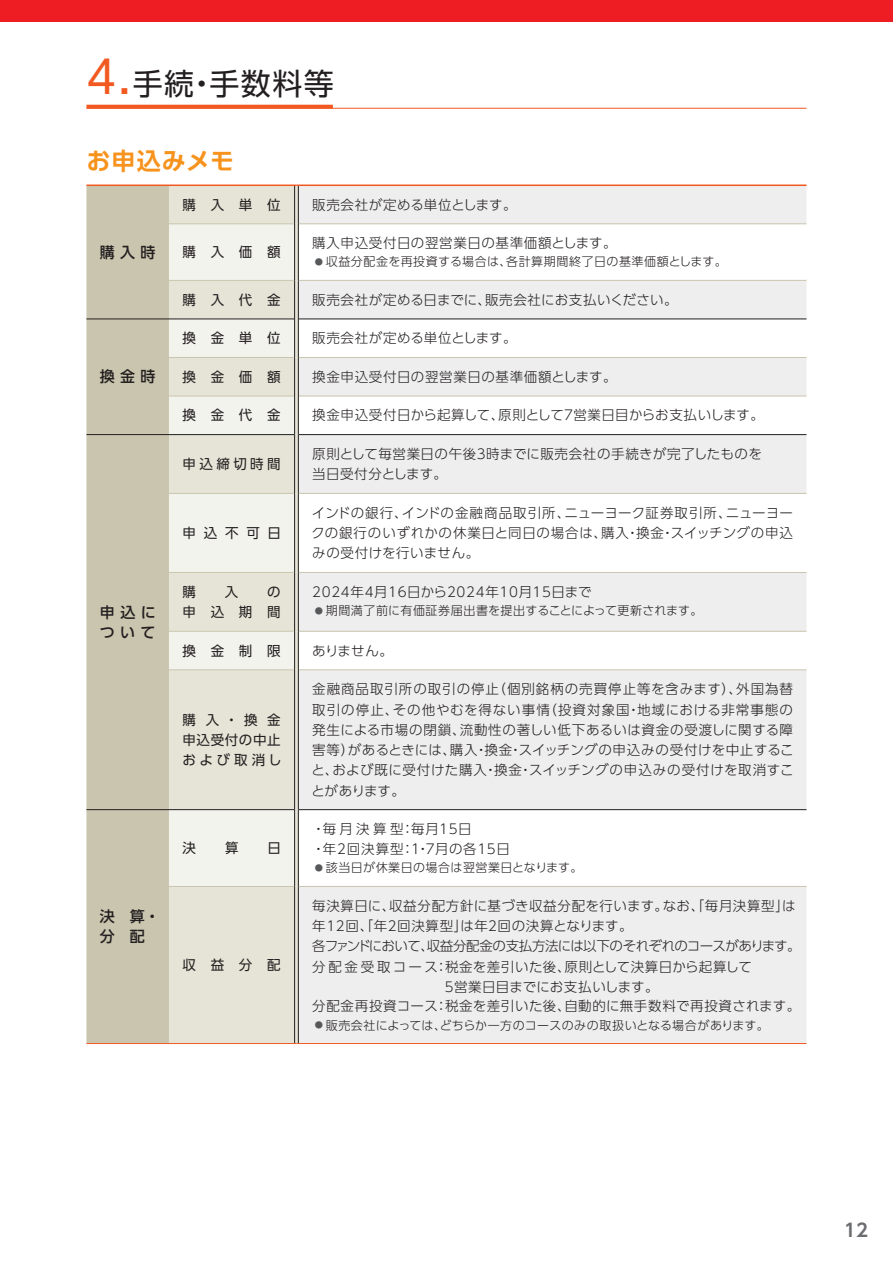
<style>
.page{position:relative;width:893px;height:1263px;background:#fff}
.page>*{position:absolute;margin:0;border:0;box-sizing:border-box;transform-origin:0 0}
.t1{font:30px "UD Shin Go Pro";letter-spacing:.05em;color:#231f20}
.t2{font:700 24px "UD Shin Go Pro De";letter-spacing:.045em;color:#f7931d}
.t3{font:700 18px "UD Shin Go Pro De";color:#6c6d70}
.t4{font:500 15px/20.2px "UD Shin Go Pro";letter-spacing:.35em;color:#231f20}
.t5{font:300 13.5px/20.2px "UD Shin Go Pro";letter-spacing:.03em;color:#231f20;text-align:justify}
.t6{font:300 13.5px/20.2px "UD Shin Go Pro";letter-spacing:.05em;color:#231f20}
.t7{font:13.5px/20.2px "UD Shin Go Pro";letter-spacing:1.095em;color:#231f20;text-align:right}
.t8{font:300 13.5px "UD Shin Go Pro";letter-spacing:-.045em;color:#231f20}
.t9{font:300 13.5px "UD Shin Go Pro";letter-spacing:.005em;color:#231f20}
.t10{font:300 12px "UD Shin Go Pro";letter-spacing:.03em;color:#231f20}
.t11{font:300 12px "UD Shin Go Pro";letter-spacing:.05em;color:#231f20}
.s1{font-size:45px;color:#f15921}
.s2{font-size:8.25px;color:#57585a}
</style>
<div class="page">
<div style="left:0;top:0;width:893px;height:21px;background:#ee1d23"></div>
<div style="left:86px;top:186px;width:83px;height:857px;background:#cac5ae"></div>
<div style="left:169px;top:186px;width:125px;height:857px;background:#e6e4d7"></div>
<svg style="left:299px;top:186px;width:507px;height:857px;fill:#eeeeef"></svg>
<svg style="left:169px;top:224px;width:125px;height:662px;background:#ecebe1"></svg>
<svg style="left:295px;top:186px;width:3px;height:38px"></svg>
<svg style="left:295px;top:224px;width:3px;height:56px"></svg>
<svg style="left:295px;top:280px;width:3px;height:39px"></svg>
<svg style="left:295px;top:319px;width:3px;height:38px"></svg>
<svg style="left:295px;top:357px;width:3px;height:39px"></svg>
<svg style="left:295px;top:396px;width:3px;height:39px"></svg>
<svg style="left:295px;top:435px;width:3px;height:58px"></svg>
<svg style="left:295px;top:493px;width:3px;height:79px"></svg>
<svg style="left:295px;top:572px;width:3px;height:59px"></svg>
<svg style="left:295px;top:631px;width:3px;height:39px"></svg>
<svg style="left:295px;top:670px;width:3px;height:140px"></svg>
<svg style="left:295px;top:810px;width:3px;height:76px"></svg>
<svg style="left:295px;top:886px;width:3px;height:157px"></svg>
<hr style="left:169px;top:223px;width:125px;height:1px;background:#cac5ae">
<hr style="left:299px;top:223px;width:507px;height:1px;background:#cac5ae">
<hr style="left:169px;top:280px;width:125px;height:1px;background:#cac5ae">
<hr style="left:299px;top:280px;width:507px;height:1px;background:#cac5ae">
<hr style="left:169px;top:357px;width:125px;height:1px;background:#cac5ae">
<hr style="left:299px;top:357px;width:507px;height:1px;background:#cac5ae">
<hr style="left:169px;top:396px;width:125px;height:1px;background:#cac5ae">
<hr style="left:299px;top:396px;width:507px;height:1px;background:#cac5ae">
<hr style="left:169px;top:493px;width:125px;height:1px;background:#cac5ae">
<hr style="left:299px;top:493px;width:507px;height:1px;background:#cac5ae">
<hr style="left:169px;top:572px;width:125px;height:1px;background:#cac5ae">
<hr style="left:299px;top:572px;width:507px;height:1px;background:#cac5ae">
<hr style="left:169px;top:631px;width:125px;height:1px;background:#cac5ae">
<hr style="left:299px;top:631px;width:507px;height:1px;background:#cac5ae">
<hr style="left:169px;top:669px;width:125px;height:1px;background:#cac5ae">
<hr style="left:299px;top:669px;width:507px;height:1px;background:#cac5ae">
<hr style="left:169px;top:886px;width:125px;height:1px;background:#cac5ae">
<hr style="left:299px;top:886px;width:507px;height:1px;background:#cac5ae">
<hr style="left:86px;top:319px;width:83px;height:1px;background:#231f20">
<hr style="left:169px;top:319px;width:125px;height:1px;background:#231f20">
<hr style="left:299px;top:319px;width:507px;height:1px;background:#231f20">
<hr style="left:86px;top:434px;width:83px;height:1px;background:#231f20">
<hr style="left:169px;top:434px;width:125px;height:1px;background:#231f20">
<hr style="left:299px;top:434px;width:507px;height:1px;background:#231f20">
<hr style="left:86px;top:809px;width:83px;height:1px;background:#231f20">
<hr style="left:169px;top:809px;width:125px;height:1px;background:#231f20">
<hr style="left:299px;top:809px;width:507px;height:1px;background:#231f20">
<hr style="left:294px;top:186px;width:1px;height:38px;background:#231f20">
<hr style="left:298px;top:186px;width:1px;height:38px;background:#231f20">
<hr style="left:294px;top:224px;width:1px;height:56px;background:#231f20">
<hr style="left:298px;top:224px;width:1px;height:56px;background:#231f20">
<hr style="left:294px;top:280px;width:1px;height:39px;background:#231f20">
<hr style="left:298px;top:280px;width:1px;height:39px;background:#231f20">
<hr style="left:294px;top:319px;width:1px;height:38px;background:#231f20">
<hr style="left:298px;top:319px;width:1px;height:38px;background:#231f20">
<hr style="left:294px;top:357px;width:1px;height:39px;background:#231f20">
<hr style="left:298px;top:357px;width:1px;height:39px;background:#231f20">
<hr style="left:294px;top:396px;width:1px;height:39px;background:#231f20">
<hr style="left:298px;top:396px;width:1px;height:39px;background:#231f20">
<hr style="left:294px;top:435px;width:1px;height:58px;background:#231f20">
<hr style="left:298px;top:435px;width:1px;height:58px;background:#231f20">
<hr style="left:294px;top:493px;width:1px;height:79px;background:#231f20">
<hr style="left:298px;top:493px;width:1px;height:79px;background:#231f20">
<hr style="left:294px;top:572px;width:1px;height:59px;background:#231f20">
<hr style="left:298px;top:572px;width:1px;height:59px;background:#231f20">
<hr style="left:294px;top:631px;width:1px;height:39px;background:#231f20">
<hr style="left:298px;top:631px;width:1px;height:39px;background:#231f20">
<hr style="left:294px;top:670px;width:1px;height:140px;background:#231f20">
<hr style="left:298px;top:670px;width:1px;height:140px;background:#231f20">
<hr style="left:294px;top:810px;width:1px;height:76px;background:#231f20">
<hr style="left:298px;top:810px;width:1px;height:76px;background:#231f20">
<hr style="left:294px;top:886px;width:1px;height:157px;background:#231f20">
<hr style="left:298px;top:886px;width:1px;height:157px;background:#231f20">
<hr style="left:86px;top:185px;width:83px;height:1px;background:#f15921">
<hr style="left:169px;top:185px;width:127px;height:1px;background:#f15921">
<hr style="left:296px;top:185px;width:510px;height:1px;background:#f15921">
<hr style="left:86px;top:1043px;width:83px;height:1px;background:#f15921">
<hr style="left:169px;top:1043px;width:127px;height:1px;background:#f15921">
<hr style="left:296px;top:1043px;width:510px;height:1px;background:#f15921">
<hr style="left:86px;top:108px;width:720px;height:1px;background:#f15921">
<svg style="left:86px;top:105px;width:247px;height:4px"></svg>
<h1 class="t1" style="left:86px;top:59px;width:249px"><span class="s1">4.</span>手続・手数料等</h1>
<h2 class="t2" style="left:86px;top:141px;width:149px">お申込みメモ</h2>
<p class="t4" style="left:100px;top:242px;width:57px">購入時</p>
<p class="t4" style="left:100px;top:366px;width:57px">換金時</p>
<p class="t4" style="left:100px;top:601px;width:58px">申込について</p>
<p class="t4" style="left:100px;top:906px;width:61px">決 算・分 配</p>
<p class="t7" style="left:182px;top:194px;width:100px">購入単位</p>
<p class="t5" style="left:312px;top:194px;width:206px">販売会社が定める単位とします。</p>
<p class="t7" style="left:182px;top:242px;width:100px">購入価額</p>
<p class="t6" style="left:312px;top:232px;width:306px">購入申込受付日の翌営業日の基準価額とします。</p>
<p class="t11" style="left:315px;top:252px;width:413px"><span class="s2">●</span> 収益分配金を再投資する場合は、各計算期間終了日の基準価額とします。</p>
<p class="t7" style="left:182px;top:289px;width:100px">購入代金</p>
<p class="t5" style="left:312px;top:289px;width:367px">販売会社が定める日までに、販売会社にお支払いください。</p>
<p class="t7" style="left:182px;top:328px;width:100px">換金単位</p>
<p class="t5" style="left:312px;top:328px;width:206px">販売会社が定める単位とします。</p>
<p class="t7" style="left:182px;top:366px;width:100px">換金価額</p>
<p class="t6" style="left:312px;top:366px;width:306px">換金申込受付日の翌営業日の基準価額とします。</p>
<p class="t7" style="left:182px;top:405px;width:100px">換金代金</p>
<p class="t5" style="left:312px;top:405px;width:453px">換金申込受付日から起算して、原則として７営業日目からお支払いします。</p>
<p class="t7" style="left:182px;top:453px;width:100px">申込締切時間</p>
<p class="t5" style="left:312px;top:443px;width:451px">原則として毎営業日の午後３時までに販売会社の手続きが完了したものを当日受付分とします。</p>
<p class="t7" style="left:182px;top:522px;width:100px">申込不可日</p>
<p class="t5" style="left:311px;top:502px;width:483px">インドの銀行、インドの金融商品取引所、ニューヨーク証券取引所、ニューヨークの銀行のいずれかの休業日と同日の場合は、購入・換金・スイッチングの申込みの受付けを行いません。</p>
<p class="t7" style="left:182px;top:581px;width:100px">の<br>申込期間</p>
<p class="t6" style="left:312px;top:581px;width:281px">2024年4月16日から2024年10月15日まで</p>
<p class="t7" style="left:182px;top:581px;width:15px">購</p>
<p class="t7" style="left:225px;top:581px;width:15px">入</p>
<p class="t10" style="left:315px;top:601px;width:389px"><span class="s2">●</span> 期間満了前に有価証券届出書を提出することによって更新されます。</p>
<p class="t7" style="left:182px;top:640px;width:100px">換金制限</p>
<p class="t5" style="left:312px;top:640px;width:82px">ありません。</p>
<p class="t7" style="left:182px;top:709px;width:101px;text-align:justify">購 入・換 金申込受付の中止および取消し</p>
<p class="t7" style="left:182px;top:837px;width:15px">決</p>
<p class="t7" style="left:225px;top:837px;width:15px">算</p>
<p class="t7" style="left:267px;top:837px;width:15px">日</p>
<p class="t7" style="left:182px;top:954px;width:100px">収益分配</p>
<p class="t5" style="left:311px;top:678px;width:484px">金融商品取引所の取引の停止（個別銘柄の売買停止等を含みます）、外国為替取引の停止、その他やむを得ない事情（投資対象国・地域における非常事態の発生による市場の閉鎖、流動性の著しい低下あるいは資金の受渡しに関する障害等）があるときには、購入・換金・スイッチングの申込みの受付けを中止すること、および既に受付けた購入・換金・スイッチングの申込みの受付けを取消すことがあります。</p>
<p class="t6" style="left:312px;top:818px;width:199px">・毎月決算型：毎月15日<br>・年２回決算型：１・７月の各15日</p>
<p class="t10" style="left:315px;top:858px;width:269px"><span class="s2">●</span> 該当日が休業日の場合は翌営業日となります。</p>
<p class="t5" style="left:312px;top:895px;width:485px">毎決算日に、収益分配方針に基づき収益分配を行います。なお、「毎月決算型」は</p>
<p class="t5" style="left:312px;top:915px;width:322px">年12回、「年２回決算型」は年２回の決算となります。</p>
<p class="t8" style="left:312px;top:935px;width:490px">各ファンドにおいて、収益分配金の支払方法には以下のそれぞれのコースがあります。</p>
<p class="t5" style="left:312px;top:956px;width:441px">分配金受取コース：税金を差引いた後、原則として決算日から起算して</p>
<p class="t9" style="left:442px;top:976px;width:218px">５営業日目までにお支払いします。</p>
<p class="t5" style="left:312px;top:996px;width:489px">分配金再投資コース：税金を差引いた後、自動的に無手数料で再投資されます。</p>
<p class="t10" style="left:315px;top:1015px;width:455px"><span class="s2">●</span> 販売会社によっては、どちらか一方のコースのみの取扱いとなる場合があります。</p>
<h3 class="t3" style="left:844px;top:1215px;width:25px">12</h3>
</div>
